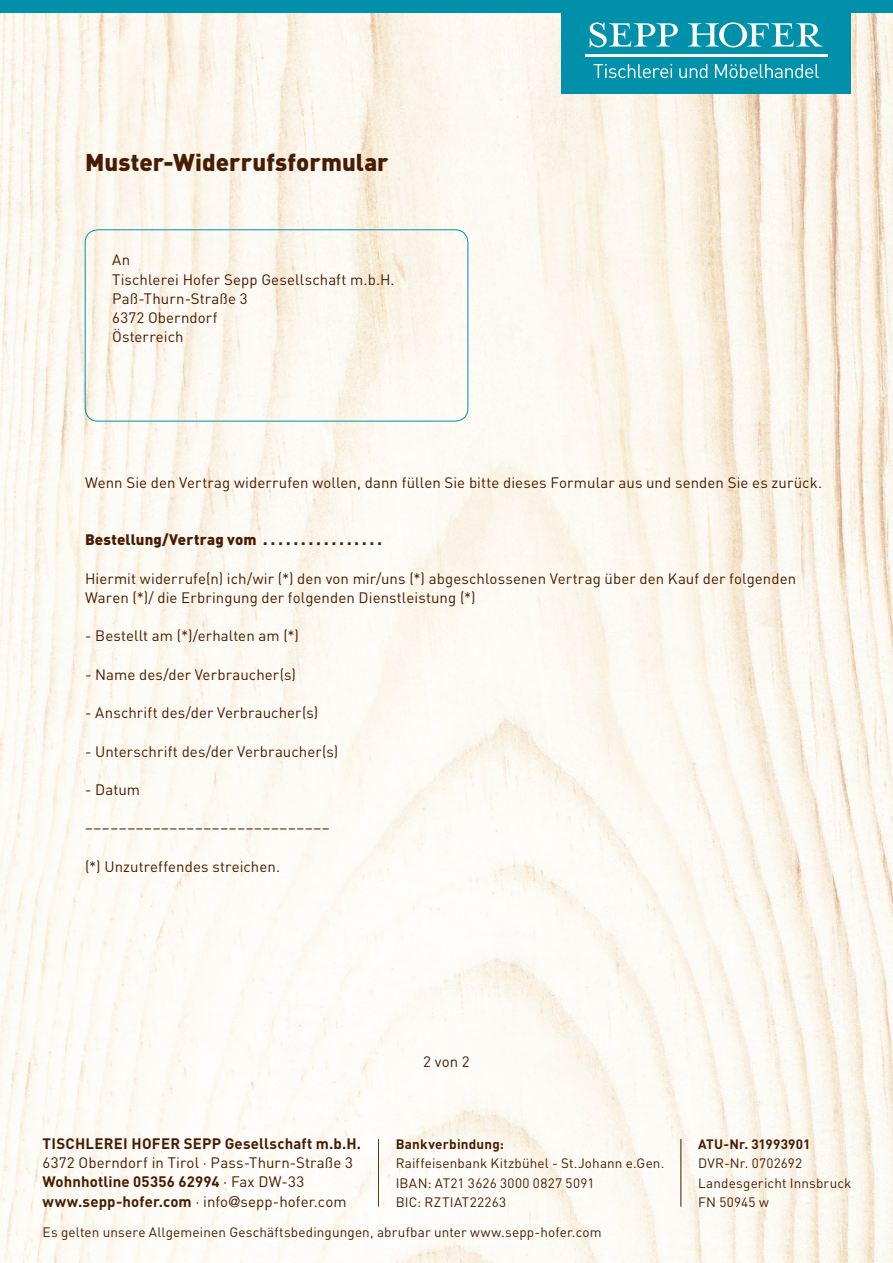
<style>
.page{position:relative;width:893px;height:1263px;background:#fff}
.page>*{position:absolute;margin:0;border:0;box-sizing:border-box;transform-origin:0 0}
.t1{font:900 24px "DIN Pro";letter-spacing:.005em;color:#481c00}
.t2{font:15px/19.2px "DIN Pro";letter-spacing:.005em;color:#481c00}
.t3{font:700 15px "DIN Pro";letter-spacing:.015em;color:#481c00}
.t4{font:900 15px "DIN Pro";letter-spacing:.01em;color:#481c00}
.t5{font:13.5px/19.2px "DIN Pro";letter-spacing:.01em;color:#481c00}
.t6{font:700 13.5px "DIN Pro";letter-spacing:.01em;color:#481c00}
.s1{font-weight:700}
.s2{font-family:"Helvetica Neue"}
</style>
<div class="page">
<img style="left:0;top:13px;width:893px;height:1250px">
<div style="left:0;top:0;width:893px;height:13px;background:#0090aa"></div>
<div style="left:561px;top:0;width:289px;height:94px;background:#0090aa"></div>
<hr style="left:584px;top:54px;width:243px;height:3px;background:#fff">
<svg style="left:590px;top:22px;width:232px;height:25px"></svg>
<svg style="left:593px;top:64px;width:79px;height:14px"></svg>
<svg style="left:679px;top:64px;width:28px;height:14px"></svg>
<svg style="left:715px;top:64px;width:104px;height:14px"></svg>
<hr style="left:378px;top:1139px;width:1px;height:67px;background:#481c00">
<hr style="left:681px;top:1139px;width:1px;height:67px;background:#481c00">
<div style="left:85px;top:230px;width:383px;height:191px;border:1px solid #0090aa;border-radius:13px"></div>
<h1 class="t1" style="left:85px;top:146px;width:305px">Muster-Widerrufsformular</h1>
<p class="t2" style="left:112px;top:250px;width:284px">An<br>Tischlerei Hofer Sepp Gesellschaft m.b.H.<br>Paß-Thurn-Straße 3<br>6372 Oberndorf<br>Österreich</p>
<p class="t2" style="left:85px;top:472px;width:738px">Wenn Sie den Vertrag widerrufen wollen, dann füllen Sie bitte dieses Formular aus und senden Sie es zurück.</p>
<p class="t4" style="left:85px;top:530px;width:298px">Bestellung/Vertrag vom . . . . . . . . . . . . . . . .</p>
<p class="t2" style="left:85px;top:568px;width:713px">Hiermit widerrufe(n) ich/wir (*) den von mir/uns (*) abgeschlossenen Vertrag über den Kauf der folgenden<br>Waren (*)/ die Erbringung der folgenden Dienstleistung (*)</p>
<p class="t2" style="left:85px;top:626px;width:215px">- Bestellt am (*)/erhalten am (*)</p>
<p class="t2" style="left:85px;top:664px;width:212px">- Name des/der Verbraucher(s)</p>
<p class="t2" style="left:85px;top:702px;width:235px">- Anschrift des/der Verbraucher(s)</p>
<p class="t2" style="left:85px;top:741px;width:255px">- Unterschrift des/der Verbraucher(s)</p>
<p class="t2" style="left:85px;top:779px;width:57px">- Datum</p>
<p class="t2" style="left:85px;top:818px;width:246px">–––––––––––––––––––––––––––––</p>
<p class="t2" style="left:85px;top:856px;width:197px">(*) Unzutreffendes streichen.</p>
<p class="t3" style="left:43px;top:1133px;width:320px">TISCHLEREI HOFER SEPP Gesellschaft m.b.H.</p>
<p class="t2" style="left:43px;top:1152px;width:312px">6372 Oberndorf in Tirol · Pass-Thurn-Straße 3<br><span class="s1">Wohnhotline 05356 62994</span> · Fax DW-33 <span class="s1">www.sepp-hofer.com</span> · info<span class="s2">@</span>sepp-hofer.com</p>
<p class="t2" style="left:423px;top:1052px;width:48px">2 von 2</p>
<p class="t6" style="left:396px;top:1135px;width:110px">Bankverbindung:</p>
<p class="t5" style="left:396px;top:1153px;width:270px">Raiffeisenbank Kitzbühel - St.Johann e.Gen.<br>IBAN: AT21 3626 3000 0827 5091<br>BIC: RZTIAT22263</p>
<p class="t5" style="left:43px;top:1222px;width:561px">Es gelten unsere Allgemeinen Geschäftsbedingungen, abrufbar unter www.sepp-hofer.com</p>
<p class="t6" style="left:698px;top:1135px;width:114px">ATU-Nr. 31993901</p>
<p class="t5" style="left:698px;top:1153px;width:155px">DVR-Nr. 0702692<br>Landesgericht Innsbruck<br>FN 50945 w</p>
</div>
